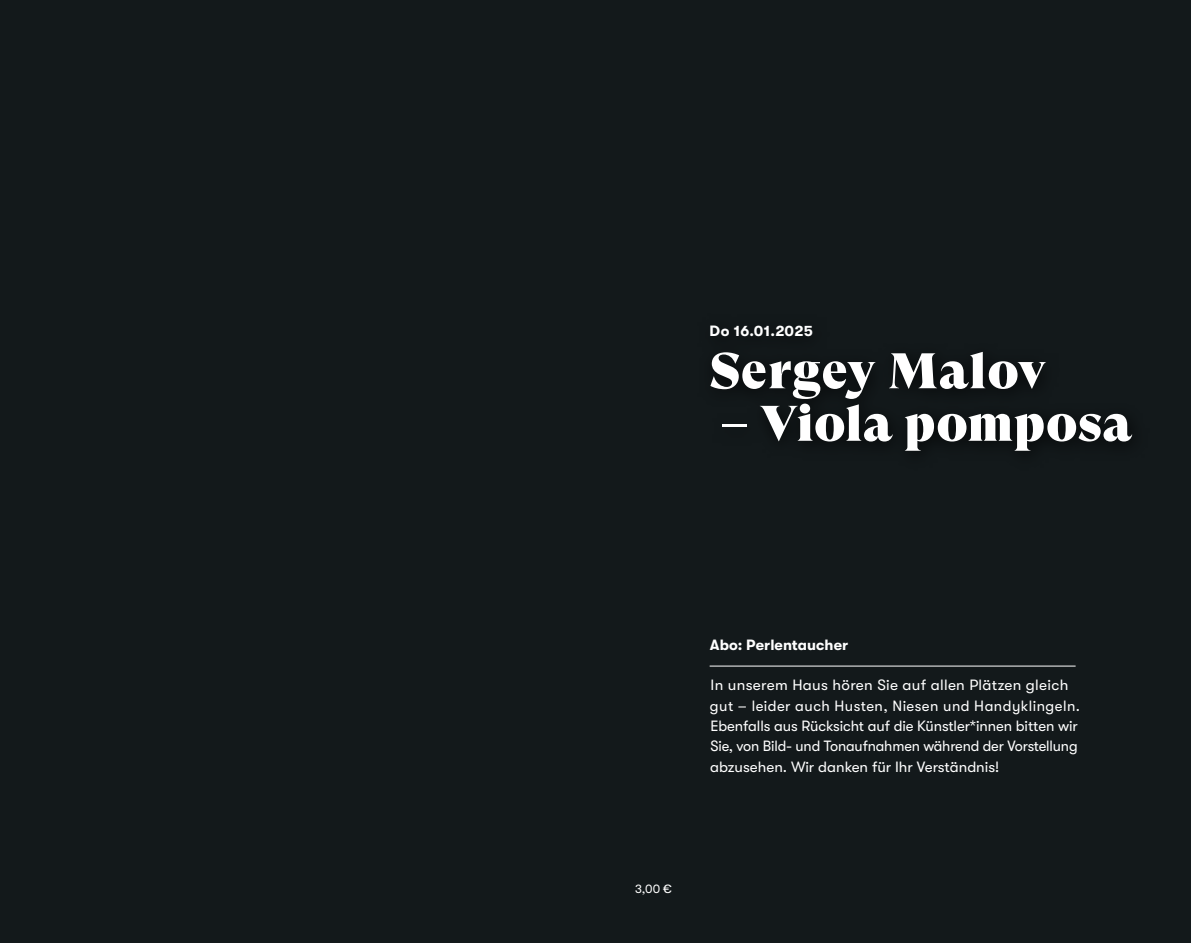
<style>
.page{position:relative;width:1191px;height:943px;background:#13191b}
.page>*{position:absolute;margin:0;border:0;box-sizing:border-box;transform-origin:0 0}
.t1{font:49.88px "GT Super Display Super";letter-spacing:.005em;color:#fff;scale:1.05 1}
.t2{font:14.88px/20.3px "GT Walsheim";color:#fff}
.t3{font:700 14.88px "GT Walsheim";letter-spacing:.005em;color:#fff}
.t4{font:12.25px "GT Walsheim";color:#fff}
</style>
<div class="page">
<hr style="left:709px;top:665px;width:366px;height:1px;background:#fff">
<p class="t3" style="left:709px;top:322px;width:105px">Do 16.01.2025</p>
<h1 class="t1" style="left:709px;top:344px;width:322px">Sergey Malov</h1>
<h1 class="t1" style="left:720px;top:397px;width:394px">– Viola pomposa</h1>
<p class="t3" style="left:710px;top:636px;width:140px">Abo: Perlentaucher</p>
<p class="t2" style="left:710px;top:675px;width:372px">In unserem Haus hören Sie auf allen Plätzen gleich gut – leider auch Husten, Niesen und Handyklingeln.<br>Ebenfalls aus Rücksicht auf die Künstler*innen bitten wir Sie, von Bild- und Tonaufnahmen während der Vorstellung abzusehen. Wir danken für Ihr Verständnis!</p>
<p class="t4" style="left:635px;top:881px;width:39px">3,00 €</p>
</div>
